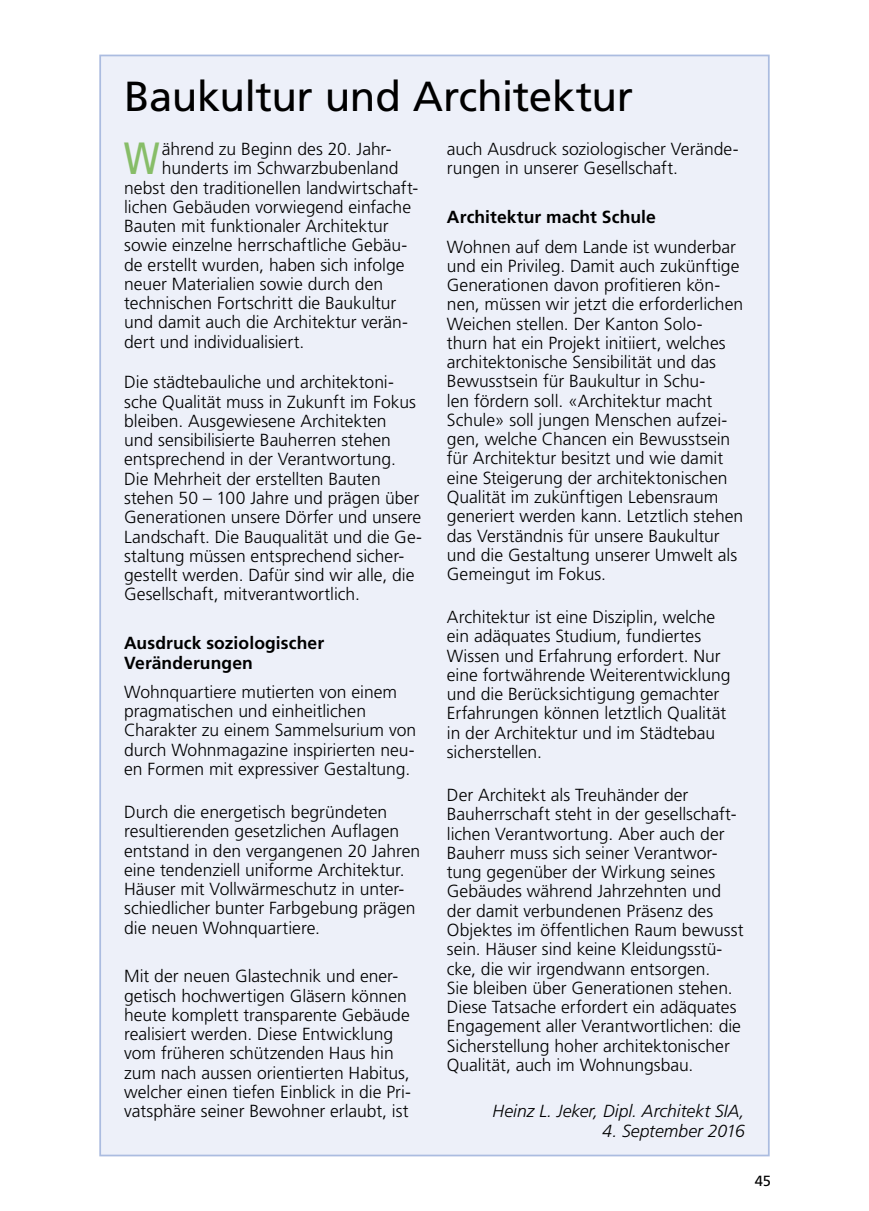
<style>
.page{position:relative;width:869px;height:1211px;background:#fff}
.page>*{position:absolute;margin:0;border:0;box-sizing:border-box;transform-origin:0 0}
.Einf__Abs__Initial_2{font:condensed 45.15px "Frutiger LT";color:#87bd68}
._01_Haupttitel___24{font:42px "Frutiger LT";letter-spacing:-.01em;color:#000}
.Einf__Abs__INHALT{font:300 17.5px/19.2px "Frutiger LT";color:#000}
.Einf__Abs__Initial_2-2{font:300 17.5px "Frutiger LT";color:#000}
._03_Zwischentitel{font:700 17.5px/19.2px "Frutiger LT";letter-spacing:.005em;color:#000}
.t1{font:italic 300 17.5px "Frutiger LT";color:#000}
.t2{font:14.7px "Frutiger LT";color:#000}
</style>
<div class="page">
<div style="left:100px;top:55px;width:668px;height:1100px;background:#edf0f9"></div>
<p class="_01_Haupttitel___24" style="left:124px;top:72px;width:510px">Baukultur und Architektur</p>
<p class="Einf__Abs__Initial_2" style="left:124px;top:132px;width:37px">W</p>
<p class="Einf__Abs__Initial_2-2" style="left:162px;top:139px;width:230px">ährend zu Beginn des 20. Jahr-</p>
<p class="Einf__Abs__INHALT" style="left:446px;top:139px;width:293px">auch Ausdruck soziologischer Verände&shy;rungen in unserer Gesellschaft.</p>
<p class="_03_Zwischentitel" style="left:446px;top:208px;width:210px">Architektur macht Schule</p>
<p class="Einf__Abs__INHALT" style="left:446px;top:237px;width:298px">Wohnen auf dem Lande ist wunderbar und ein Privileg. Damit auch zukünftige Generationen davon profitieren kön&shy;nen, müssen wir jetzt die erforderlichen Weichen stellen. Der Kanton Solo&shy;thurn hat ein Projekt initiiert, welches architektonische Sensibilität und das Bewusstsein für Baukultur in Schu-<br>len fördern soll. «Architektur macht Schule» soll jungen Menschen aufzei&shy;gen, welche Chancen ein Bewusstsein für Architektur besitzt und wie damit eine Steigerung der architektonischen Qualität im zukünftigen Lebensraum generiert werden kann. Letztlich stehen das Verständnis für unsere Baukultur und die Gestaltung unserer Umwelt als Gemeingut im Fokus.</p>
<p class="Einf__Abs__INHALT" style="left:446px;top:607px;width:285px">Architektur ist eine Disziplin, welche ein adäquates Studium, fundiertes Wissen und Erfahrung erfordert. Nur eine fortwährende Weiterentwicklung und die Berücksichtigung gemachter Erfahrungen können letztlich Qualität in der Architektur und im Städtebau sicherstellen.</p>
<p class="Einf__Abs__INHALT" style="left:446px;top:785px;width:298px">Der Architekt als Treuhänder der Bauherrschaft steht in der gesellschaft&shy;lichen Verantwortung. Aber auch der Bauherr muss sich seiner Verantwor&shy;tung gegenüber der Wirkung seines Gebäudes während Jahrzehnten und der damit verbundenen Präsenz des Objektes im öffentlichen Raum bewusst sein. Häuser sind keine Kleidungsstü&shy;cke, die wir irgendwann entsorgen.<br>Sie bleiben über Generationen stehen.<br>Diese Tatsache erfordert ein adäquates Engagement aller Verantwortlichen: die Sicherstellung hoher architektonischer Qualität, auch im Wohnungsbau.</p>
<p class="t1" style="left:492px;top:1101px;width:253px">Heinz L. Jeker, Dipl. Architekt SIA,</p>
<p class="t1" style="left:602px;top:1120px;width:144px">4. September 2016</p>
<p class="Einf__Abs__Initial_2-2" style="left:162px;top:158px;width:238px">hunderts im Schwarzbubenland</p>
<p class="Einf__Abs__Initial_2-2" style="left:124px;top:177px;width:295px">nebst den traditionellen landwirtschaft-</p>
<p class="Einf__Abs__Initial_2-2" style="left:124px;top:197px;width:288px">lichen Gebäuden vorwiegend einfache</p>
<p class="Einf__Abs__Initial_2-2" style="left:124px;top:216px;width:266px">Bauten mit funktionaler Architektur</p>
<p class="Einf__Abs__Initial_2-2" style="left:124px;top:235px;width:284px">sowie einzelne herrschaftliche Gebäu-</p>
<p class="Einf__Abs__Initial_2-2" style="left:124px;top:254px;width:282px">de erstellt wurden, haben sich infolge</p>
<p class="Einf__Abs__Initial_2-2" style="left:124px;top:274px;width:260px">neuer Materialien sowie durch den</p>
<p class="Einf__Abs__Initial_2-2" style="left:124px;top:293px;width:273px">technischen Fortschritt die Baukultur</p>
<p class="Einf__Abs__Initial_2-2" style="left:124px;top:312px;width:285px">und damit auch die Architektur verän-</p>
<p class="Einf__Abs__Initial_2-2" style="left:124px;top:331px;width:182px">dert und individualisiert.</p>
<p class="Einf__Abs__INHALT" style="left:124px;top:373px;width:299px">Die städtebauliche und architektoni&shy;sche Qualität muss in Zukunft im Fokus bleiben. Ausgewiesene Architekten<br>und sensibilisierte Bauherren stehen entsprechend in der Verantwortung.<br>Die Mehrheit der erstellten Bauten stehen 50 – 100 Jahre und prägen über Generationen unsere Dörfer und unsere Landschaft. Die Bauqualität und die Ge&shy;staltung müssen entsprechend sicher&shy;gestellt werden. Dafür sind wir alle, die Gesellschaft, mitverantwortlich.</p>
<p class="_03_Zwischentitel" style="left:124px;top:634px;width:201px">Ausdruck soziologischer<br>Veränderungen</p>
<p class="Einf__Abs__INHALT" style="left:124px;top:682px;width:293px">Wohnquartiere mutierten von einem pragmatischen und einheitlichen Charakter zu einem Sammelsurium von durch Wohnmagazine inspirierten neu&shy;en Formen mit expressiver Gestaltung.</p>
<p class="Einf__Abs__INHALT" style="left:124px;top:802px;width:297px">Durch die energetisch begründeten resultierenden gesetzlichen Auflagen entstand in den vergangenen 20 Jahren eine tendenziell uniforme Architektur.<br>Häuser mit Vollwärmeschutz in unter&shy;schiedlicher bunter Farbgebung prägen die neuen Wohnquartiere.</p>
<p class="Einf__Abs__INHALT" style="left:124px;top:967px;width:288px">Mit der neuen Glastechnik und ener&shy;getisch hochwertigen Gläsern können heute komplett transparente Gebäude realisiert werden. Diese Entwicklung vom früheren schützenden Haus hin zum nach aussen orientierten Habitus, welcher einen tiefen Einblick in die Pri&shy;vatsphäre seiner Bewohner erlaubt, ist</p>
<p class="t2" style="left:754px;top:1172px;width:18px">45</p>
</div>
